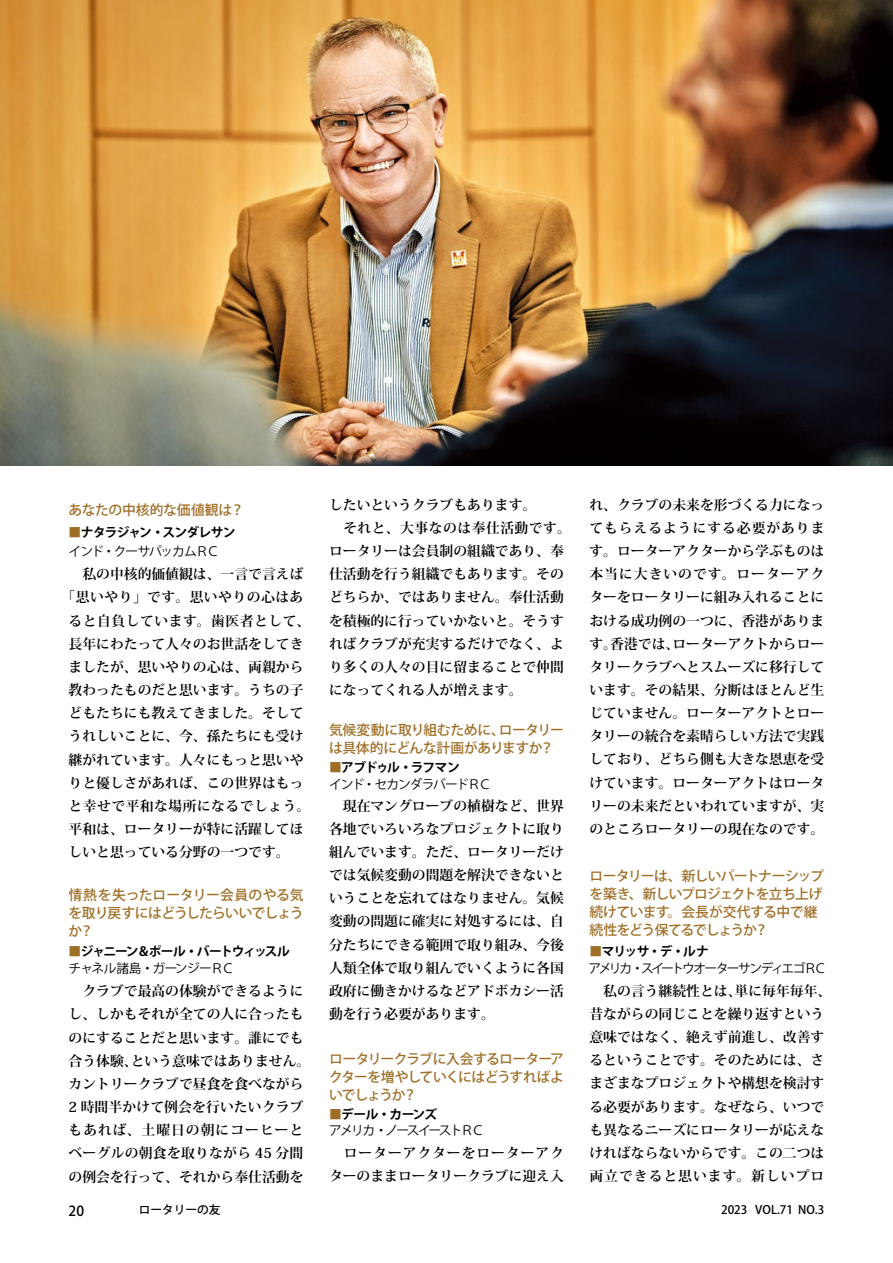
<style>
.page{position:relative;width:893px;height:1263px;background:#fff}
.page>*{position:absolute;margin:0;border:0;box-sizing:border-box;transform-origin:0 0}
.t1{font:700 13.8px/23.1px "Koz Min Pro";color:#000}
.t2{font:500 13.8px/18.1px "Koz Go Pro";letter-spacing:-.04em;color:#9f6e26;text-align:justify}
.t3{font:700 13.8px "Koz Min Pro";letter-spacing:.035em;color:#000}
.t4{font:500 13.8px "Koz Go Pro";letter-spacing:-.015em;color:#9f6e26}
.t5{font:500 13.8px "Koz Go Pro";color:#000}
.t6{font:700 12.75px/18.1px "Koz Go Pro";letter-spacing:-.05em;color:#000}
.t7{font:12.75px "Koz Go Pro";letter-spacing:-.16em;color:#000}
.t8{font:700 12.75px "Koz Go Pro";letter-spacing:-.07em;color:#000}
.t9{font:700 12.75px "Koz Go Pro";letter-spacing:-.09em;color:#000}
.t10{font:12.75px "Koz Go Pro";letter-spacing:-.13em;color:#000}
.t11{font:12.75px "Koz Go Pro";letter-spacing:-.055em;color:#000}
.t12{font:12.75px "Koz Go Pro";letter-spacing:-.09em;color:#000}
.t13{font:700 12.75px "Koz Go Pro";letter-spacing:-.1em;color:#000}
.t14{font:500 11.7px "Koz Go Pro";color:#000}
.s1{color:#9f6e26}
.s2{font-weight:400}
</style>
<div class="page">
<img style="left:0;top:0;width:893px;height:465px">
<p class="t4" style="left:69px;top:501px;width:177px">あなたの中核的な価値観は？</p>
<p class="t6" style="left:69px;top:524px;width:169px"><span class="s1">■</span>ナタラジャン・スンダレサン<span class="s2">インド・クーサパッカムＲＣ</span></p>
<p class="t1" style="left:69px;top:562px;width:236px">　私の中核的価値観は、一言で言えば</p>
<p class="t3" style="left:62px;top:587px;width:243px">「思いやり」です。思いやりの心はあ</p>
<p class="t3" style="left:69px;top:610px;width:243px">ると自負しています。歯医者として、</p>
<p class="t1" style="left:69px;top:632px;width:236px">長年にわたって人々のお世話をしてき</p>
<p class="t1" style="left:69px;top:655px;width:236px">ましたが、思いやりの心は、両親から</p>
<p class="t1" style="left:69px;top:678px;width:236px">教わったものだと思います。うちの子</p>
<p class="t1" style="left:69px;top:701px;width:236px">どもたちにも教えてきました。そして</p>
<p class="t1" style="left:69px;top:724px;width:236px">うれしいことに、今、孫たちにも受け</p>
<p class="t1" style="left:69px;top:747px;width:236px">継がれています。人々にもっと思いや</p>
<p class="t1" style="left:69px;top:770px;width:236px">りと優しさがあれば、この世界はもっ</p>
<p class="t3" style="left:69px;top:796px;width:243px">と幸せで平和な場所になるでしょう。</p>
<p class="t1" style="left:69px;top:817px;width:236px">平和は、ロータリーが特に活躍してほ</p>
<p class="t1" style="left:69px;top:840px;width:223px">しいと思っている分野の一つです。</p>
<p class="t2" style="left:69px;top:887px;width:236px">情熱を失ったロータリー会員のやる気を取り戻すにはどうしたらいいでしょうか？</p>
<p class="t9" style="left:69px;top:943px;width:223px"><span class="s1">■</span>ジャニーン＆ポール・バートウィッスル</p>
<p class="t11" style="left:69px;top:960px;width:167px">チャネル諸島・ガーンジーＲＣ</p>
<p class="t1" style="left:69px;top:979px;width:243px">　クラブで最高の体験ができるようにし、しかもそれが全ての人に合ったものにすることだと思います。誰にでも合う体験、という意味ではありません。カントリークラブで昼食を食べながら<br>2 時間半かけて例会を行いたいクラブもあれば、土曜日の朝にコーヒーとベーグルの朝食を取りながら 45 分間の例会を行って、それから奉仕活動を</p>
<p class="t1" style="left:329px;top:493px;width:243px">したいというクラブもあります。<br>　それと、大事なのは奉仕活動です。ロータリーは会員制の組織であり、奉仕活動を行う組織でもあります。そのどちらか、ではありません。奉仕活動を積極的に行っていかないと。そうすればクラブが充実するだけでなく、より多くの人々の目に留まることで仲間になってくれる人が増えます。</p>
<p class="t2" style="left:329px;top:721px;width:236px">気候変動に取り組むために、ロータリーは具体的にどんな計画がありますか？</p>
<p class="t13" style="left:329px;top:759px;width:132px"><span class="s1">■</span>アブドゥル・ラフマン</p>
<p class="t12" style="left:329px;top:776px;width:164px">インド・セカンダラバードＲＣ</p>
<p class="t1" style="left:329px;top:793px;width:236px;text-align:justify">　現在マングローブの植樹など、世界各地でいろいろなプロジェクトに取り組んでいます。ただ、ロータリーだけでは気候変動の問題を解決できないということを忘れてはなりません。気候変動の問題に確実に対処するには、自分たちにできる範囲で取り組み、今後人類全体で取り組んでいくように各国政府に働きかけるなどアドボカシー活動を行う必要があります。</p>
<p class="t2" style="left:329px;top:1050px;width:236px">ロータリークラブに入会するローターアクターを増やしていくにはどうすればよいでしょうか？</p>
<p class="t8" style="left:329px;top:1106px;width:110px"><span class="s1">■</span>デール・カーンズ</p>
<p class="t10" style="left:329px;top:1122px;width:157px">アメリカ・ノースイーストＲＣ</p>
<p class="t1" style="left:329px;top:1141px;width:236px">　ローターアクターをローターアクターのままロータリークラブに迎え入</p>
<p class="t1" style="left:589px;top:492px;width:236px;text-align:justify">れ、クラブの未来を形づくる力になってもらえるようにする必要があります。ローターアクターから学ぶものは本当に大きいのです。ローターアクターをロータリーに組み入れることにおける成功例の一つに、香港があります。香港では、ローターアクトからロータリークラブへとスムーズに移行しています。その結果、分断はほとんど生じていません。ローターアクトとロータリーの統合を素晴らしい方法で実践しており、どちら側も大きな恩恵を受けています。ローターアクトはロータリーの未来だといわれていますが、実のところロータリーの現在なのです。</p>
<p class="t2" style="left:589px;top:867px;width:236px;text-align:left">ロータリーは、新しいパートナーシップを築き、新しいプロジェクトを立ち上げ続けています。会長が交代する中で継続性をどう保てるでしょうか？</p>
<p class="t8" style="left:589px;top:943px;width:121px"><span class="s1">■</span>マリッサ・デ・ルナ</p>
<p class="t7" style="left:588px;top:960px;width:240px">アメリカ・スイートウオーターサンディエゴＲＣ</p>
<p class="t1" style="left:589px;top:978px;width:243px">　私の言う継続性とは、単に毎年毎年、昔ながらの同じことを繰り返すという意味ではなく、絶えず前進し、改善するということです。そのためには、さまざまなプロジェクトや構想を検討する必要があります。なぜなら、いつでも異なるニーズにロータリーが応えなければならないからです。この二つは両立できると思います。新しいプロ</p>
<p class="t5" style="left:69px;top:1202px;width:17px">20</p>
<p class="t14" style="left:139px;top:1202px;width:83px">ロータリーの友</p>
<p class="t14" style="left:721px;top:1202px;width:105px">2023 VOL.71 NO.3</p>
</div>
